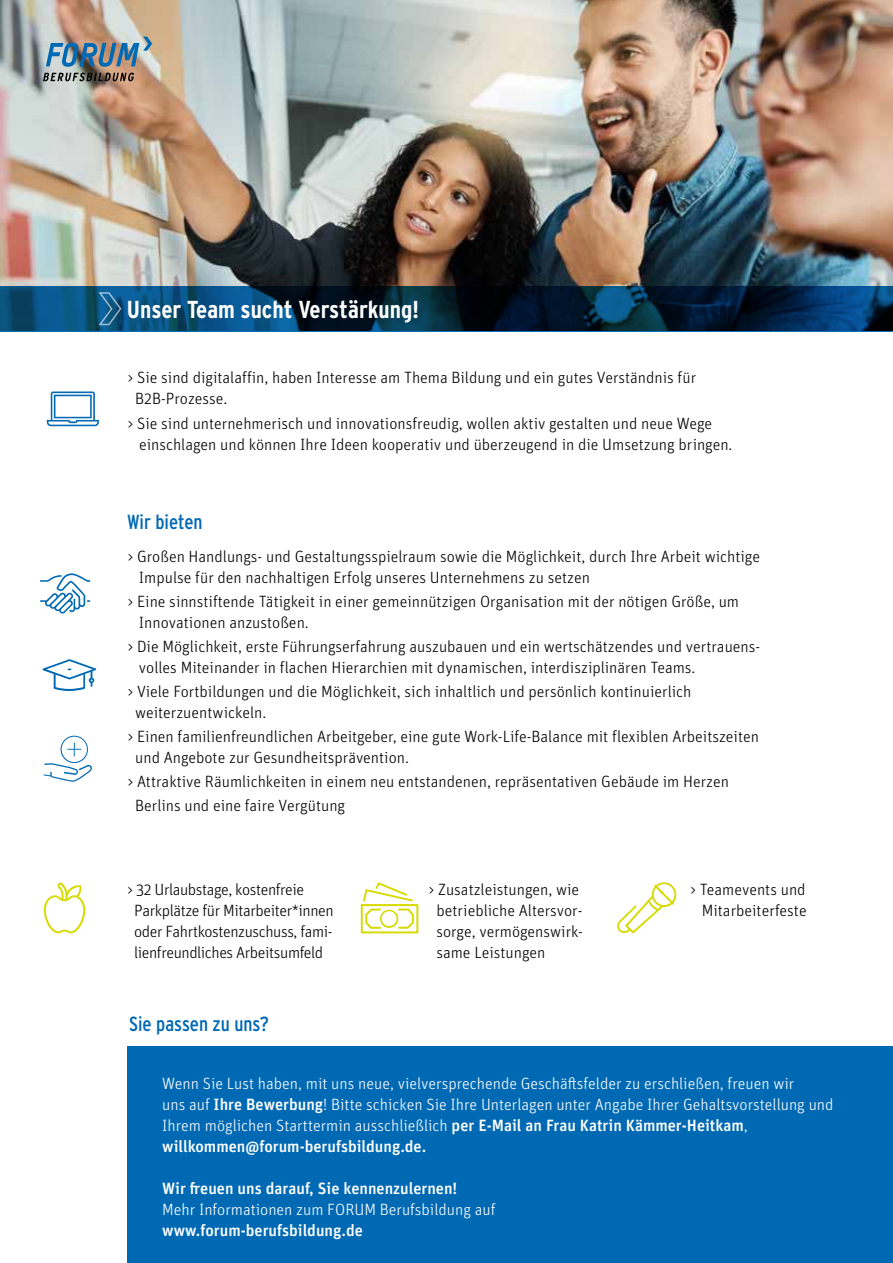
<style>
.page{position:relative;width:893px;height:1263px;background:#fff}
.page>*{position:absolute;margin:0;border:0;box-sizing:border-box;transform-origin:0 0}
.t1{font:700 condensed 24.45px "Interstate";color:#fff}
.t2{font:condensed 20.4px "Interstate";color:#0069b4}
.t3{font:300 16.35px/21px "Unit OT";color:#000}
.t4{font:300 16.35px/21px "Unit OT";color:#fff}
.t5{font:300 16.35px/21px "Unit OT";letter-spacing:-.025em;color:#000}
.t6{font:500 16.35px "Unit OT";color:#fff}
.s1{font-weight:500}
</style>
<div class="page">
<img style="left:0;top:0;width:893px;height:286px">
<svg style="left:0;top:286px;width:893px;height:45px;background:#04304f"></svg>
<svg style="left:97px;top:291px;width:25px;height:35px"></svg>
<div style="left:128px;top:1046px;width:765px;height:217px;background:#0069b4"></div>
<svg style="left:44px;top:882px;width:41px;height:51px"></svg>
<svg style="left:361px;top:882px;width:57px;height:51px"></svg>
<svg style="left:617px;top:882px;width:59px;height:51px"></svg>
<svg style="left:40px;top:573px;width:50px;height:40px"></svg>
<svg style="left:44px;top:736px;width:48px;height:46px"></svg>
<svg style="left:42px;top:660px;width:54px;height:31px"></svg>
<svg style="left:43px;top:73px;width:91px;height:8px"></svg>
<img style="left:46px;top:37px;width:106px;height:30px">
<svg style="left:47px;top:391px;width:52px;height:35px"></svg>
<h1 class="t1" style="left:127px;top:294px;width:294px">Unser Team sucht Verstärkung!</h1>
<p class="t3" style="left:135px;top:367px;width:562px;text-indent:-8px">&gt; Sie sind digitalaffin, haben Interesse am Thema Bildung und ein gutes Verständnis für<br>B2B-Prozesse.</p>
<p class="t3" style="left:139px;top:412px;width:595px;text-indent:-11px">&gt; Sie sind unternehmerisch und innovationsfreudig, wollen aktiv gestalten und neue Wege einschlagen und können Ihre Ideen kooperativ und überzeugend in die Umsetzung bringen.</p>
<p class="t2" style="left:127px;top:509px;width:77px">Wir bieten</p>
<p class="t3" style="left:139px;top:546px;width:623px;text-indent:-11px">&gt; Großen Handlungs- und Gestaltungsspielraum sowie die Möglichkeit, durch Ihre Arbeit wichtige<br>Impulse für den nachhaltigen Erfolg unseres Unternehmens zu setzen</p>
<p class="t3" style="left:139px;top:591px;width:602px;text-indent:-11px">&gt; Eine sinnstiftende Tätigkeit in einer gemeinnützigen Organisation mit der nötigen Größe, um<br>Innovationen anzustoßen.</p>
<p class="t3" style="left:139px;top:636px;width:623px;text-indent:-11px">&gt; Die Möglichkeit, erste Führungserfahrung auszubauen und ein wertschätzendes und vertrauens&shy;volles Miteinander in flachen Hierarchien mit dynamischen, interdisziplinären Teams.</p>
<p class="t3" style="left:135px;top:681px;width:558px;text-indent:-8px">&gt; Viele Fortbildungen und die Möglichkeit, sich inhaltlich und persönlich kontinuierlich weiterzuentwickeln.</p>
<p class="t3" style="left:135px;top:726px;width:625px;text-indent:-8px">&gt; Einen familienfreundlichen Arbeitgeber, eine gute Work-Life-Balance mit flexiblen Arbeitszeiten und Angebote zur Gesundheitsprävention.</p>
<p class="t3" style="left:135px;top:769px;width:595px;line-height:24px;text-indent:-8px">&gt; Attraktive Räumlichkeiten in einem neu entstandenen, repräsentativen Gebäude im Herzen<br>Berlins und eine faire Vergütung</p>
<p class="t5" style="left:134px;top:879px;width:201px;text-indent:-7px">&gt; 32 Urlaubstage, kostenfreie Parkplätze für Mitarbeiter*innen oder Fahrtkostenzuschuss, fami&shy;lienfreundliches Arbeitsumfeld</p>
<p class="t3" style="left:436px;top:879px;width:148px;text-indent:-7px">&gt; Zusatzleistungen, wie betriebliche Altersvor&shy;sorge, vermögenswirk&shy;same Leistungen</p>
<p class="t3" style="left:690px;top:879px;width:118px;text-align:right">&gt; Teamevents und<br>Mitarbeiterfeste</p>
<p class="t2" style="left:129px;top:1011px;width:141px">Sie passen zu uns?</p>
<p class="t4" style="left:162px;top:1073px;width:673px">Wenn Sie Lust haben, mit uns neue, vielversprechende Geschäftsfelder zu erschließen, freuen wir<br>uns auf <span class="s1">Ihre Bewerbung</span>! Bitte schicken Sie Ihre Unterlagen unter Angabe Ihrer Gehaltsvorstellung und Ihrem möglichen Starttermin ausschließlich <span class="s1">per E-Mail an Frau Katrin Kämmer-Heitkam</span>, <span class="s1">willkommen@forum-berufsbildung.de.</span></p>
<p class="t6" style="left:162px;top:1178px;width:297px">Wir freuen uns darauf, Sie kennenzulernen!</p>
<p class="t4" style="left:162px;top:1199px;width:335px">Mehr Informationen zum FORUM Berufsbildung auf</p>
<p class="t6" style="left:162px;top:1220px;width:202px">www.forum-berufsbildung.de</p>
</div>
